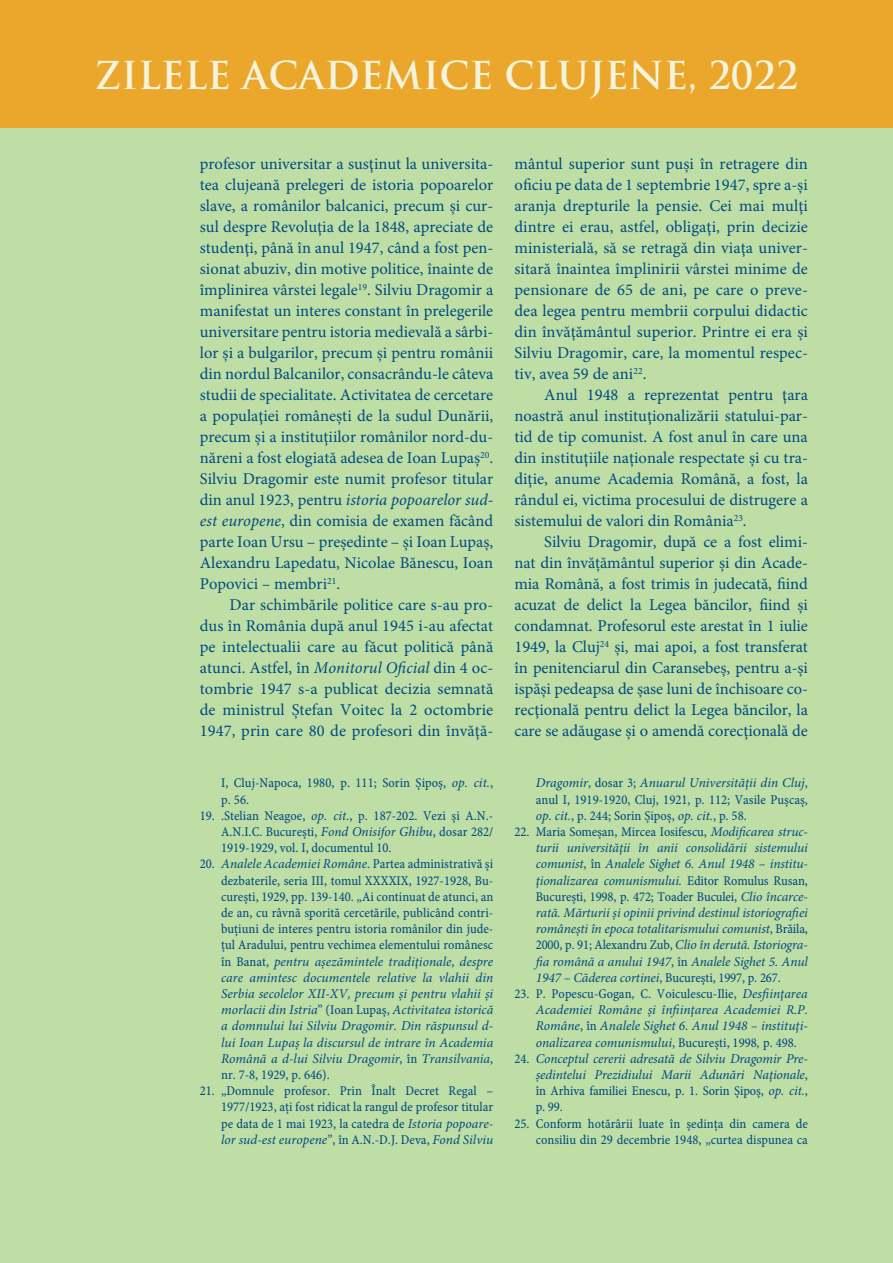
<style>
.page{position:relative;width:893px;height:1263px;background:#bedea5}
.page>*{position:absolute;margin:0;border:0;box-sizing:border-box;transform-origin:0 0}
.t1{font:700 37.5px "Trajan Pro";color:#f4f4dc}
.t2{font:16.5px/21px "Minion Pro";color:#004a80;text-align:justify}
.t3{font:13.5px/16.2px "Minion Pro Cn Capt";color:#004a80}
.t4{font:italic 13.5px/16.2px "Minion Pro";letter-spacing:-.01em;color:#004a80;text-align:justify}
.s1{font-style:italic}
.s2{font-family:"Minion Pro";font-style:italic}
.s3{font-family:"Minion Pro Cn Capt";font-style:normal}
</style>
<div class="page">
<div style="left:0;top:0;width:893px;height:128px;background:#eba72c"></div>
<h1 class="t1" style="left:95px;top:53px;width:705px">ZILELE ACADEMICE CLUJENE, 2022</h1>
<p class="t2" style="left:200px;top:154px;width:295px">profesor universitar a susţinut la universita&shy;tea clujeană prelegeri de istoria popoarelor slave, a românilor balcanici, precum şi cur&shy;sul despre Revoluţia de la 1848, apreciate de studenţi, până în anul 1947, când a fost pen&shy;sionat abuziv, din motive politice, înainte de împlinirea vârstei legale<sup>19</sup>. Silviu Dragomir a manifestat un interes constant în prelegerile universitare pentru istoria medievală a sârbi&shy;lor şi a bulgarilor, precum şi pentru românii din nordul Balcanilor, consacrându-le câteva studii de specialitate. Activitatea de cercetare a populaţiei româneşti de la sudul Dunării, precum şi a instituţiilor românilor nord-du&shy;năreni a fost elogiată adesea de Ioan Lupaş<sup>20</sup>.<br>Silviu Dragomir este numit profesor titular din anul 1923, pentru <span class="s1">istoria popoarelor sud&shy;est europene</span>, din comisia de examen făcând parte Ioan Ursu – preşedinte – şi Ioan Lupaş, Alexandru Lapedatu, Nicolae Bănescu, Ioan Popovici – membri<sup>21</sup>.</p>
<p class="t2" style="left:200px;top:595px;width:295px;text-indent:30px">Dar schimbările politice care s-au pro&shy;dus în România după anul 1945 i-au afectat pe intelectualii care au făcut politică până atunci. Astfel, în <span class="s1">Monitorul Oficial</span> din 4 oc&shy;tombrie 1947 s-a publicat decizia semnată de ministrul Ştefan Voitec la 2 octombrie 1947, prin care 80 de profesori din învăţă-</p>
<p class="t3" style="left:221px;top:775px;width:274px">I, Cluj-Napoca, 1980, p. 111; Sorin Șipoș, <span class="s2">op. cit.</span>, p. 56.</p>
<p class="t3" style="left:221px;top:807px;width:274px;text-align:justify;text-indent:-21px">19. .Stelian Neagoe, <span class="s2">op. cit.</span>, p. 187-202. Vezi şi A.N.- A.N.I.C. Bucureşti, <span class="s2">Fond Onisifor Ghibu</span>, dosar 282/ 1919-1929, vol. I, documentul 10.</p>
<p class="t3" style="left:221px;top:856px;width:274px;text-align:justify;text-indent:-21px">20. <span class="s2">Analele Academiei Române</span>. Partea administrativă şi dezbaterile, seria III, tomul XXXXIX, 1927-1928, Bu&shy;cureşti, 1929, pp. 139-140. „Ai continuat de atunci, an de an, cu râvnă sporită cercetările, publicând contri&shy;buţiuni de interes pentru istoria românilor din jude&shy;ţul Aradului, pentru vechimea elementului românesc</p>
<p class="t4" style="left:221px;top:953px;width:274px"><span class="s3">în Banat,</span> pentru aşezămintele tradiţionale<span class="s3">,</span> despre care amintesc documentele relative la vlahii din Serbia secolelor XII-XV, precum şi pentru vlahii şi morlacii din Istria<span class="s3">” (Ioan Lupaş,</span> Activitatea istorică a domnului lui Silviu Dragomir. Din răspunsul d&shy;lui Ioan Lupaş la discursul de intrare în Academia Română a d-lui Silviu Dragomir<span class="s3">, în</span> Transilvania<span class="s3">,</span></p>
<p class="t3" style="left:221px;top:1067px;width:110px">nr. 7-8, 1929, p. 646).</p>
<p class="t3" style="left:221px;top:1083px;width:274px;text-align:justify;text-indent:-21px">21. „Domnule profesor. Prin Înalt Decret Regal – 1977/1923, aţi fost ridicat la rangul de profesor titular pe data de 1 mai 1923, la catedra de <span class="s2">Istoria popoare-</span></p>
<p class="t4" style="left:221px;top:1131px;width:274px">lor sud-est europene<span class="s3">”, în A.N.-D.J. Deva,</span> Fond Silviu</p>
<p class="t2" style="left:514px;top:154px;width:295px">mântul superior sunt puşi în retragere din oficiu pe data de 1 septembrie 1947, spre a-şi aranja drepturile la pensie. Cei mai mulţi dintre ei erau, astfel, obligaţi, prin decizie ministerială, să se retragă din viaţa univer&shy;sitară înaintea împlinirii vârstei minime de pensionare de 65 de ani, pe care o preve&shy;dea legea pentru membrii corpului didactic din învăţământul superior. Printre ei era şi Silviu Dragomir, care, la momentul respec&shy;tiv, avea 59 de ani<sup>22</sup>.</p>
<p class="t2" style="left:514px;top:385px;width:295px;text-indent:30px">Anul 1948 a reprezentat pentru ţara noastră anul instituţionalizării statului-par&shy;tid de tip comunist. A fost anul în care una din instituţiile naţionale respectate şi cu tra&shy;diţie, anume Academia Română, a fost, la rândul ei, victima procesului de distrugere a sistemului de valori din România<sup>23</sup>.</p>
<p class="t2" style="left:514px;top:532px;width:295px;text-indent:30px">Silviu Dragomir, după ce a fost elimi&shy;nat din învățământul superior și din Acade&shy;mia Română, a fost trimis în judecată, fiind acuzat de delict la Legea băncilor, fiind și condamnat. Profesorul este arestat în 1 iulie 1949, la Cluj<sup>24</sup> şi, mai apoi, a fost transferat în penitenciarul din Caransebeş, pentru a-şi ispăşi pedeapsa de şase luni de închisoare co&shy;recţională pentru delict la Legea băncilor, la care se adăugase şi o amendă corecţională de</p>
<p class="t4" style="left:536px;top:775px;width:274px">Dragomir<span class="s3">, dosar 3;</span> Anuarul Universităţii din Cluj<span class="s3">,</span></p>
<p class="t3" style="left:536px;top:791px;width:274px">anul I, 1919-1920, Cluj, 1921, p. 112; Vasile Puşcaş, <span class="s2">op. cit.</span>, p. 244; Sorin Șipoș, <span class="s2">op. cit.</span>, p. 58.</p>
<p class="t3" style="left:514px;top:824px;width:295px">22. Maria Someşan, Mircea Iosifescu, <span class="s2">Modificarea struc-</span></p>
<p class="t4" style="left:536px;top:840px;width:274px">turii universităţii în anii consolidării sistemului comunist<span class="s3">, în</span> Analele Sighet 6. Anul 1948 – institu&shy;ţionalizarea comunismului. <span class="s3">Editor Romulus Rusan,</span></p>
<p class="t3" style="left:536px;top:888px;width:274px">Bucureşti, 1998, p. 472; Toader Buculei, <span class="s2">Clio încarce-</span></p>
<p class="t4" style="left:536px;top:904px;width:274px">rată. Mărturii şi opinii privind destinul istoriografiei româneşti în epoca totalitarismului comunist<span class="s3">, Brăila, 2000, p. 91; Alexandru Zub,</span> Clio în derută. Istoriogra&shy;fia română a anului 1947<span class="s3">, în</span> Analele Sighet 5. Anul</p>
<p class="t3" style="left:536px;top:969px;width:247px"><span class="s2">1947 – Căderea cortinei</span>, Bucureşti, 1997, p. 267.</p>
<p class="t3" style="left:514px;top:986px;width:295px">23. P. Popescu-Gogan, C. Voiculescu-Ilie, <span class="s2">Desfiinţarea</span></p>
<p class="t4" style="left:536px;top:1002px;width:274px">Academiei Române şi înfiinţarea Academiei R.P.<br>Române<span class="s3">, în</span> Analele Sighet 6. Anul 1948 – instituţi&shy;onalizarea comunismului<span class="s3">, Bucureşti, 1998</span>, <span class="s3">p. 498.</span></p>
<p class="t4" style="left:514px;top:1050px;width:295px;text-align:right"><span class="s3">24.</span> Conceptul cererii adresată de Silviu Dragomir Pre&shy;şedintelui Prezidiului Marii Adunări Naţionale<span class="s3">,</span></p>
<p class="t3" style="left:536px;top:1083px;width:274px">în Arhiva familiei Enescu, p. 1. Sorin Șipoș, <span class="s2">op. cit.</span>, p. 99.</p>
<p class="t3" style="left:514px;top:1115px;width:295px;text-align:right">25. Conform hotărârii luate în şedinţa din camera de consiliu din 29 decembrie 1948, „curtea dispunea ca</p>
</div>
